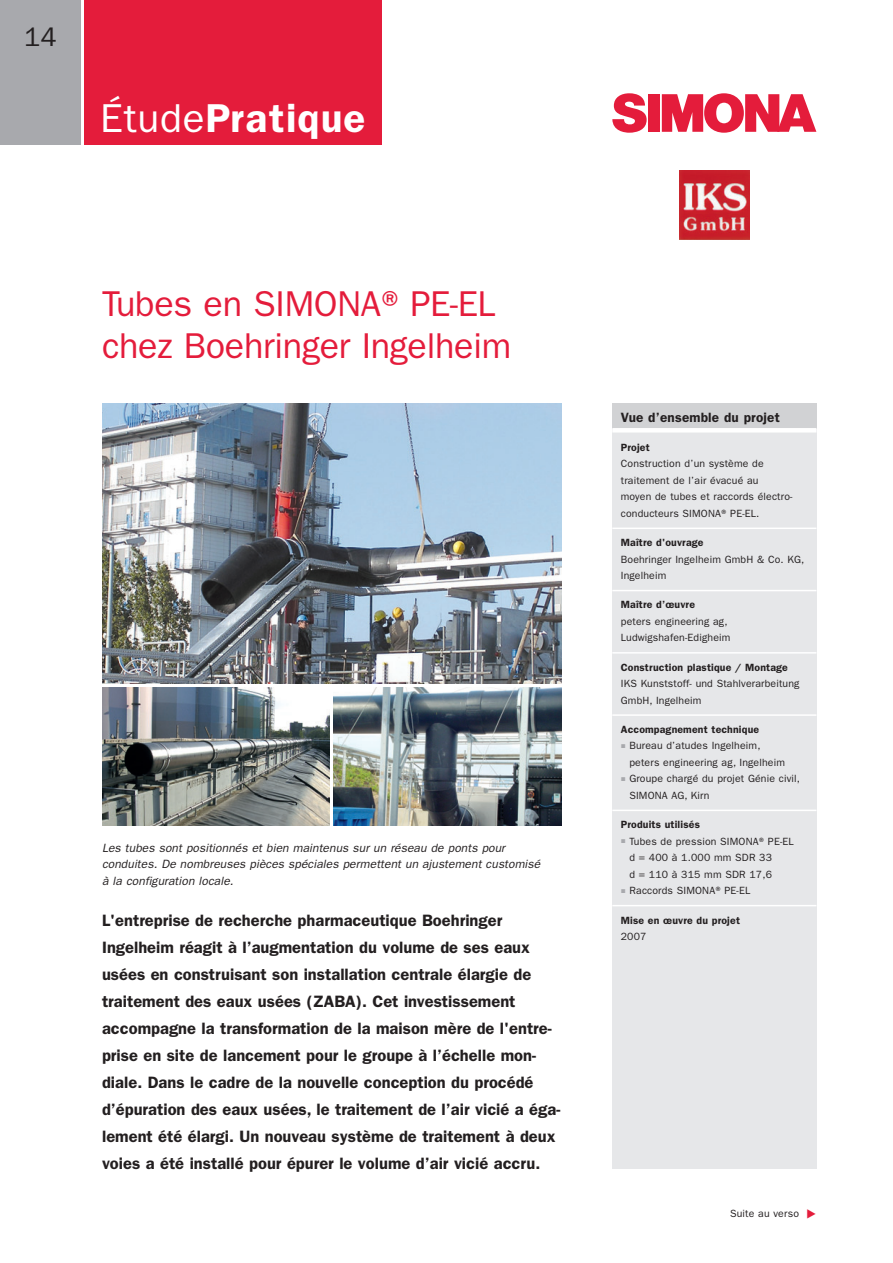
<style>
.page{position:relative;width:893px;height:1263px;background:#fff}
.page>*{position:absolute;margin:0;border:0;box-sizing:border-box;transform-origin:0 0}
.t1{font:600 40.5px "Franklin Gothic";letter-spacing:.04em;color:#fff}
.t2{font:36px/42px "Franklin Gothic";letter-spacing:-.01em;color:#e41c3b}
.t3{font:27px "Franklin Gothic";color:#231f20}
.t4{font:600 16.5px/27px "Franklin Gothic";color:#231f20}
.t5{font:600 13.5px "Franklin Gothic";letter-spacing:.015em;color:#231f20}
.t6{font:italic 12px/16.5px "Franklin Gothic";letter-spacing:.005em;color:#231f20}
.t7{font:10.5px/16.5px "Franklin Gothic";letter-spacing:.015em;color:#231f20}
.t8{font:600 10.5px "Franklin Gothic";letter-spacing:.015em;color:#231f20}
.s1{font-weight:400}
.s2{font-family:"European Pi Three";font-size:9px;color:#a8a9ad}
</style>
<div class="page">
<div style="left:612px;top:427px;width:204px;height:742px;background:#e6e7e9"></div>
<svg style="left:612px;top:93px;width:35px;height:40px"></svg>
<div style="left:648px;top:94px;width:11px;height:38px;background:#e41c3b"></div>
<svg style="left:662px;top:93px;width:154px;height:40px"></svg>
<div style="left:612px;top:404px;width:204px;height:25px;background:#d1d2d4"></div>
<hr style="left:612px;top:428px;width:204px;height:4px;background:#fff">
<hr style="left:612px;top:527px;width:204px;height:2px;background:#fff">
<hr style="left:612px;top:590px;width:204px;height:1px;background:#fff">
<hr style="left:612px;top:652px;width:204px;height:2px;background:#fff">
<hr style="left:612px;top:714px;width:204px;height:2px;background:#fff">
<hr style="left:612px;top:810px;width:204px;height:1px;background:#fff">
<hr style="left:612px;top:905px;width:204px;height:1px;background:#fff">
<img style="left:102px;top:404px;width:459px;height:279px">
<img style="left:102px;top:687px;width:228px;height:138px">
<img style="left:334px;top:687px;width:227px;height:138px">
<img style="left:679px;top:170px;width:70px;height:70px">
<div style="left:0;top:0;width:81px;height:145px;background:#a8a9ad"></div>
<div style="left:84px;top:0;width:298px;height:145px;background:#e41c3b"></div>
<h3 class="t3" style="left:24px;top:27px;width:34px">14</h3>
<h1 class="t1" style="left:100px;top:104px;width:267px"><span class="s1">Étude</span>Pratique</h1>
<h2 class="t2" style="left:102px;top:286px;width:411px">Tubes en SIMONA® PE-EL chez Boehringer Ingelheim</h2>
<p class="t6" style="left:102px;top:840px;width:440px">Les tubes sont positionnés et bien maintenus sur un réseau de ponts pour conduites. De nombreuses pièces spéciales permettent un ajustement customisé à la configuration locale.</p>
<p class="t4" style="left:102px;top:909px;width:460px">L'entreprise de recherche pharmaceutique Boehringer Ingelheim réagit à l’augmentation du volume de ses eaux usées en construisant son installation centrale élargie de traitement des eaux usées (ZABA). Cet investissement accompagne la transformation de la maison mère de l'entre&shy;prise en site de lancement pour le groupe à l’échelle mon&shy;diale. Dans le cadre de la nouvelle conception du procédé d’épuration des eaux usées, le traitement de l’air vicié a éga&shy;lement été élargi. Un nouveau système de traitement à deux voies a été installé pour épurer le volume d’air vicié accru.</p>
<p class="t5" style="left:621px;top:412px;width:161px">Vue d’ensemble du projet</p>
<p class="t8" style="left:621px;top:444px;width:30px">Projet</p>
<p class="t7" style="left:621px;top:456px;width:173px">Construction d’un système de traitement de l’air évacué au<br>moyen de tubes et raccords électro&shy;conducteurs SIMONA® PE-EL.</p>
<p class="t8" style="left:621px;top:539px;width:84px">Maître d'ouvrage</p>
<p class="t7" style="left:621px;top:552px;width:185px">Boehringer Ingelheim GmbH &amp; Co. KG,<br>Ingelheim</p>
<p class="t8" style="left:621px;top:601px;width:76px">Maître d’œuvre</p>
<p class="t7" style="left:621px;top:614px;width:111px">peters engineering ag,<br>Ludwigshafen-Edigheim</p>
<p class="t8" style="left:621px;top:663px;width:169px">Construction plastique / Montage</p>
<p class="t7" style="left:621px;top:676px;width:180px">IKS Kunststoff- und Stahlverarbeitung<br>GmbH, Ingelheim</p>
<p class="t8" style="left:621px;top:726px;width:140px">Accompagnement technique</p>
<p class="t7" style="left:629px;top:738px;width:157px;text-indent:-9px"><span class="s2">-</span> Bureau d’atudes Ingelheim, peters engineering ag, Ingelheim</p>
<p class="t7" style="left:629px;top:771px;width:172px;text-indent:-9px"><span class="s2">-</span> Groupe chargé du projet Génie civil,<br>SIMONA AG, Kirn</p>
<p class="t8" style="left:621px;top:821px;width:81px">Produits utilisés</p>
<p class="t7" style="left:629px;top:834px;width:166px;text-indent:-9px"><span class="s2">-</span> Tubes de pression SIMONA® PE-EL d = 400 à 1.000 mm SDR 33<br>d = 110 à 315 mm SDR 17,6</p>
<p class="t7" style="left:621px;top:883px;width:131px"><span class="s2">-</span> Raccords SIMONA® PE-EL</p>
<p class="t8" style="left:621px;top:916px;width:121px">Mise en œuvre du projet</p>
<p class="t7" style="left:621px;top:929px;width:27px">2007</p>
<p class="t7" style="left:730px;top:1206px;width:70px">Suite au verso</p>
</div>
